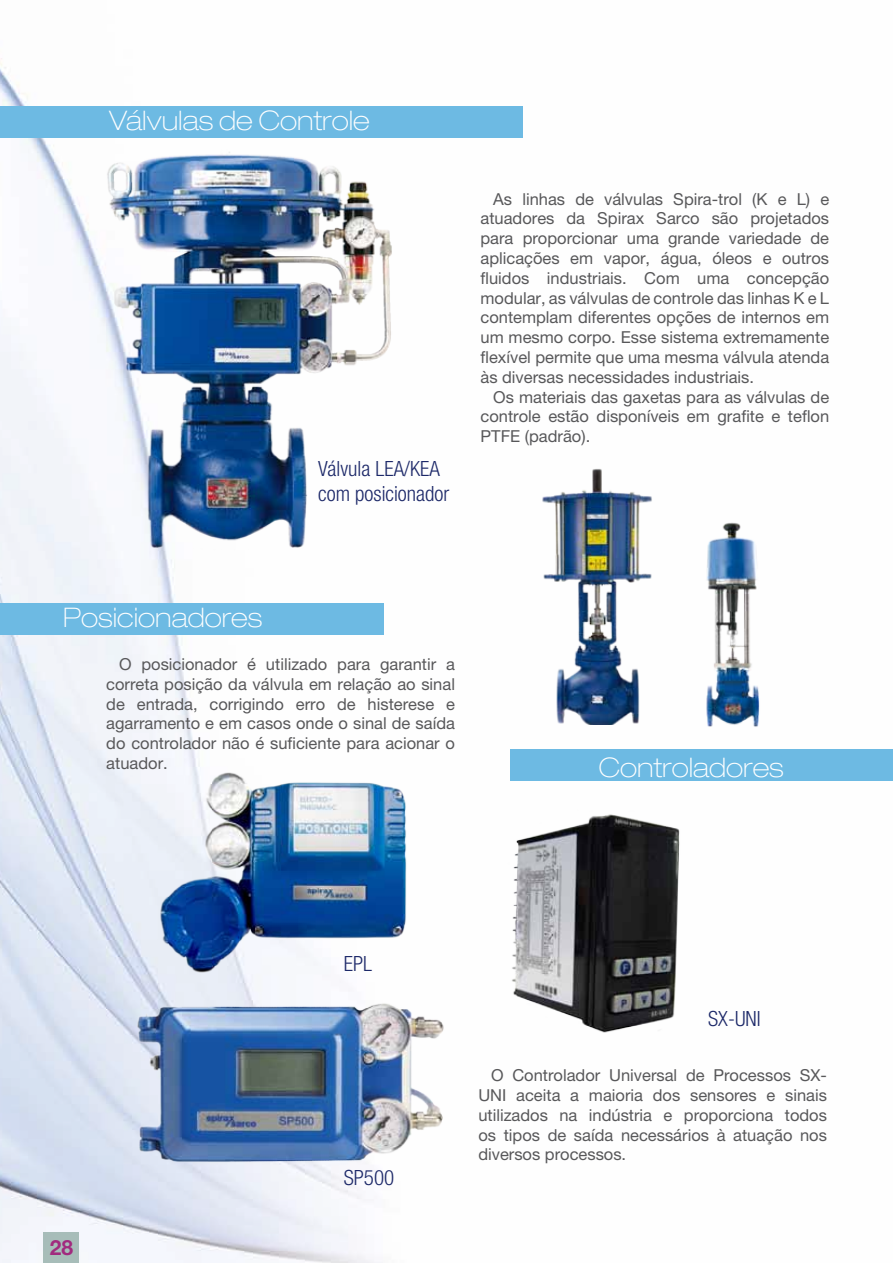
<style>
.page{position:relative;width:893px;height:1263px;background:#fff}
.page>*{position:absolute;margin:0;border:0;box-sizing:border-box;transform-origin:0 0}
.t1{font:100 expanded 27px "Helvetica Neue LT Pro";color:#fff}
.t2{font:300 condensed 21px/25.2px "Helvetica Neue LT Pro";color:#1d2969}
.t3{font:700 21px "Helvetica Neue LT Pro";color:#a12a7e}
.t4{font:16.5px/19.8px "Helvetica Neue LT Pro";color:#58585a;text-align:justify}
</style>
<div class="page">
<img style="left:0;top:58px;width:523px;height:1205px">
<div style="left:43px;top:1232px;width:36px;height:31px;background:#a7bdb9"></div>
<div style="left:0;top:106px;width:522px;height:32px;background:#6dbae3"></div>
<img style="left:89px;top:149px;width:314px;height:442px">
<img style="left:706px;top:522px;width:54px;height:205px">
<img style="left:542px;top:469px;width:110px;height:256px">
<div style="left:0;top:603px;width:383px;height:32px;background:#6dbae3"></div>
<img style="left:494px;top:801px;width:186px;height:251px">
<div style="left:510px;top:749px;width:383px;height:32px;background:#6dbae3"></div>
<img style="left:145px;top:760px;width:272px;height:216px">
<img style="left:106px;top:984px;width:349px;height:201px">
<h1 class="t1" style="left:109px;top:105px;width:262px">Válvulas de Controle</h1>
<p class="t2" style="left:318px;top:456px;width:132px">Válvula LEA/KEA com posicionador</p>
<p class="t4" style="left:480px;top:189px;width:350px;text-indent:13px">As linhas de válvulas Spira-trol (K e L) e atuadores da Spirax Sarco são projetados para proporcionar uma grande variedade de aplicações em vapor, água, óleos e outros fluidos industriais. Com uma concepção modular, as válvulas de controle das linhas K e L contemplam diferentes opções de internos em um mesmo corpo. Esse sistema extremamente flexível permite que uma mesma válvula atenda às diversas necessidades industriais.</p>
<p class="t4" style="left:481px;top:387px;width:350px;text-indent:13px">Os materiais das gaxetas para as válvulas de controle estão disponíveis em grafite e teflon PTFE (padrão).</p>
<h1 class="t1" style="left:63px;top:601px;width:201px">Posicionadores</h1>
<p class="t4" style="left:106px;top:654px;width:350px;text-indent:13px">O posicionador é utilizado para garantir a correta posição da válvula em relação ao sinal de entrada, corrigindo erro de histerese e agarramento e em casos onde o sinal de saída do controlador não é suficiente para acionar o atuador.</p>
<h1 class="t1" style="left:599px;top:751px;width:187px">Controladores</h1>
<p class="t3" style="left:50px;top:1234px;width:25px">28</p>
<p class="t2" style="left:344px;top:951px;width:30px">EPL</p>
<p class="t2" style="left:344px;top:1165px;width:52px">SP500</p>
<p class="t2" style="left:708px;top:1006px;width:54px">SX-UNI</p>
<p class="t4" style="left:478px;top:1065px;width:350px;text-indent:13px">O Controlador Universal de Processos SX-UNI aceita a maioria dos sensores e sinais utilizados na indústria e proporciona todos os tipos de saída necessários à atuação nos diversos processos.</p>
</div>
